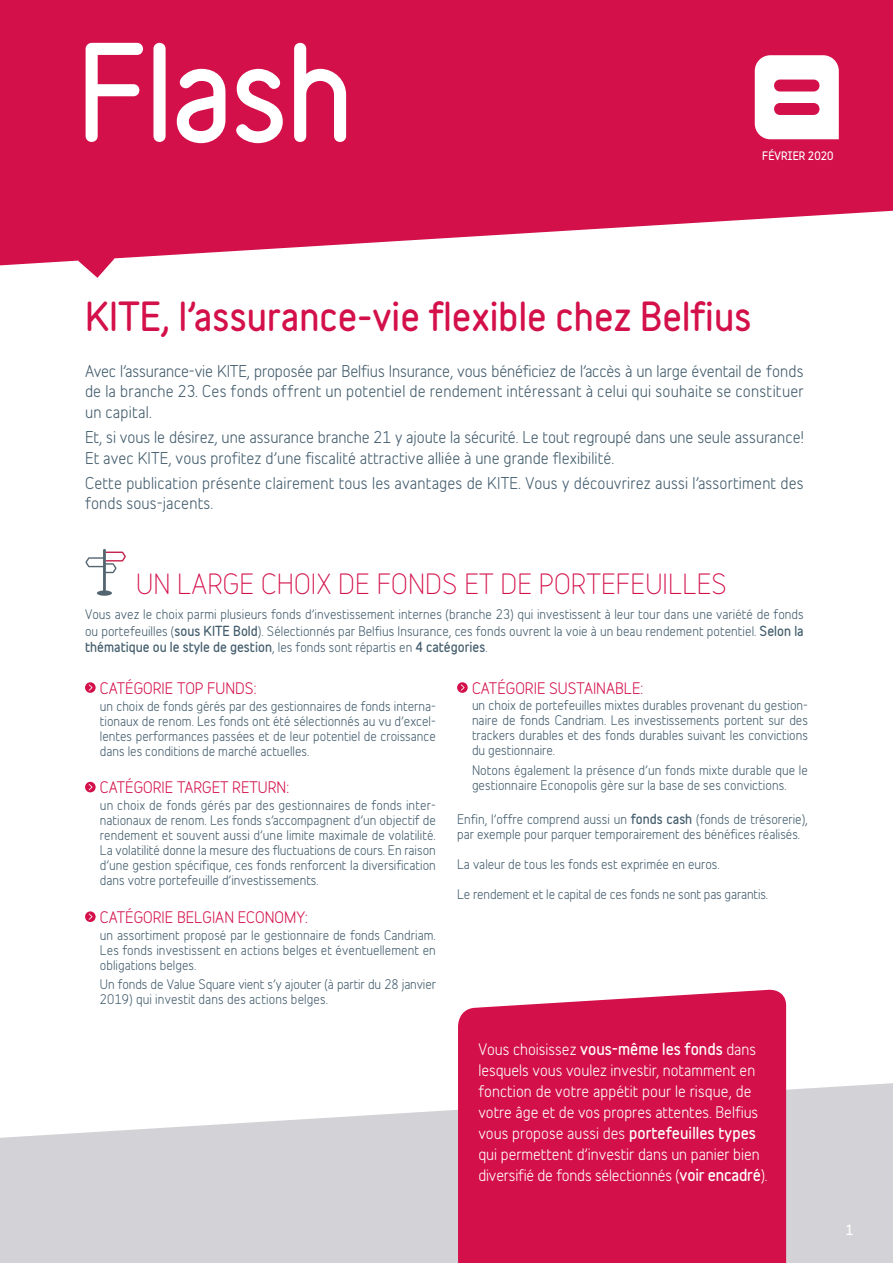
<style>
.page{position:relative;width:893px;height:1263px;background:#fff}
.page>*{position:absolute;margin:0;border:0;box-sizing:border-box;transform-origin:0 0}
.t1{font:700 120.9px "Belfius Normal";letter-spacing:-.015em;color:#fff}
.t2{font:700 36px "Belfius Alternative";letter-spacing:.005em;color:#d3104a}
.t3{font:300 27px "Belfius Alternative";letter-spacing:.005em;color:#d3104a}
.t4{font:15.3px/20.2px "Belfius Alternative";letter-spacing:.01em;color:#425c6c}
.t5{font:15px/21px "Belfius Alternative";color:#fff}
.t6{font:15px "Belfius Alternative";color:#d3104a}
.t7{font:700 12.75px "Belfius Alternative";color:#fff}
.t8{font:12.6px/15px "Belfius Alternative";color:#425c6c;text-align:justify}
.t9{font:700 10.5px "Belfius Normal";color:#fff}
.s1{font-weight:700}
</style>
<div class="page">
<svg style="left:0;top:1083px;width:893px;height:180px;fill:#d3d3d7"></svg>
<div style="left:458px;top:989px;width:328px;height:274px;background:#d3104a"></div>
<svg style="left:0;top:0;width:893px;height:278px;fill:#d3104a"></svg>
<svg style="left:755px;top:55px;width:84px;height:84px"></svg>
<div style="left:774px;top:80px;width:45px;height:11px;background:#d3104a;border-radius:6px"></div>
<div style="left:774px;top:103px;width:45px;height:12px;background:#d3104a;border-radius:6px"></div>
<svg style="left:85px;top:682px;width:11px;height:11px"></svg>
<svg style="left:89px;top:684px;width:3px;height:7px"></svg>
<div style="left:85px;top:782px;width:11px;height:10px;background:#d3104a;border-radius:50%"></div>
<svg style="left:89px;top:784px;width:3px;height:6px"></svg>
<svg style="left:85px;top:911px;width:11px;height:11px"></svg>
<svg style="left:89px;top:913px;width:3px;height:7px"></svg>
<svg style="left:457px;top:682px;width:11px;height:11px"></svg>
<svg style="left:461px;top:684px;width:3px;height:7px"></svg>
<svg style="left:85px;top:549px;width:41px;height:47px"></svg>
<h1 class="t1" style="left:77px;top:0;width:279px">Flash</h1>
<p class="t9" style="left:762px;top:147px;width:73px">FÉVRIER 2020</p>
<h2 class="t2" style="left:85px;top:289px;width:668px">KITE, l’assurance-vie flexible chez Belfius</h2>
<p class="t4" style="left:85px;top:360px;width:720px;text-align:justify">Avec l’assurance-vie KITE, proposée par Belfius Insurance, vous bénéficiez de l’accès à un large éventail de fonds de la branche 23. Ces fonds offrent un potentiel de rendement intéressant à celui qui souhaite se constituer un capital.</p>
<p class="t4" style="left:85px;top:426px;width:720px">Et, si vous le désirez, une assurance branche 21 y ajoute la sécurité. Le tout regroupé dans une seule assurance!<br>Et avec KITE, vous profitez d’une fiscalité attractive alliée à une grande flexibilité.</p>
<p class="t4" style="left:85px;top:471px;width:720px">Cette publication présente clairement tous les avantages de KITE. Vous y découvrirez aussi l’assortiment des fonds sous-jacents.</p>
<h3 class="t3" style="left:136px;top:563px;width:592px">UN LARGE CHOIX DE FONDS ET DE PORTEFEUILLES</h3>
<p class="t8" style="left:85px;top:605px;width:720px;line-height:16.5px">Vous avez le choix parmi plusieurs fonds d’investissement internes (branche 23) qui investissent à leur tour dans une variété de fonds ou portefeuilles (<span class="s1">sous KITE Bold</span>). Sélectionnés par Belfius Insurance, ces fonds ouvrent la voie à un beau rendement potentiel. <span class="s1">Selon la thématique ou le style de gestion</span>, les fonds sont répartis en <span class="s1">4 catégories</span>.</p>
<p class="t6" style="left:100px;top:675px;width:158px">CATÉGORIE TOP FUNDS:</p>
<p class="t8" style="left:100px;top:697px;width:337px">un choix de fonds gérés par des gestionnaires de fonds interna&shy;tionaux de renom. Les fonds ont été sélectionnés au vu d’excel&shy;lentes performances passées et de leur potentiel de croissance dans les conditions de marché actuelles.</p>
<p class="t6" style="left:100px;top:775px;width:191px">CATÉGORIE TARGET RETURN:</p>
<p class="t8" style="left:100px;top:797px;width:337px">un choix de fonds gérés par des gestionnaires de fonds inter&shy;nationaux de renom. Les fonds s’accompagnent d’un objectif de rendement et souvent aussi d’une limite maximale de volatilité.<br>La volatilité donne la mesure des fluctuations de cours. En raison d’une gestion spécifique, ces fonds renforcent la diversification dans votre portefeuille d’investissements.</p>
<p class="t6" style="left:100px;top:904px;width:209px">CATÉGORIE BELGIAN ECONOMY:</p>
<p class="t8" style="left:100px;top:926px;width:337px">un assortiment proposé par le gestionnaire de fonds Candriam.<br>Les fonds investissent en actions belges et éventuellement en obligations belges.</p>
<p class="t8" style="left:100px;top:975px;width:337px">Un fonds de Value Square vient s’y ajouter (à partir du 28 janvier<br>2019) qui investit dans des actions belges.</p>
<p class="t6" style="left:472px;top:675px;width:173px">CATÉGORIE SUSTAINABLE:</p>
<p class="t8" style="left:472px;top:696px;width:337px">un choix de portefeuilles mixtes durables provenant du gestion&shy;naire de fonds Candriam. Les investissements portent sur des trackers durables et des fonds durables suivant les convictions du gestionnaire.</p>
<p class="t8" style="left:472px;top:761px;width:337px">Notons également la présence d’un fonds mixte durable que le gestionnaire Econopolis gère sur la base de ses convictions.</p>
<p class="t8" style="left:457px;top:810px;width:352px">Enfin, l’offre comprend aussi un <span class="s1">fonds cash</span> (fonds de trésorerie), par exemple pour parquer temporairement des bénéfices réalisés.</p>
<p class="t8" style="left:457px;top:855px;width:264px">La valeur de tous les fonds est exprimée en euros.</p>
<p class="t8" style="left:457px;top:885px;width:312px">Le rendement et le capital de ces fonds ne sont pas garantis.</p>
<p class="t5" style="left:478px;top:1037px;width:291px">Vous choisissez <span class="s1">vous-même les fonds</span> dans lesquels vous voulez investir, notamment en fonction de votre appétit pour le risque, de votre âge et de vos propres attentes. Belfius vous propose aussi des <span class="s1">portefeuilles types </span>qui permettent d’investir dans un panier bien diversifié de fonds sélectionnés (<span class="s1">voir encadré</span>).</p>
<p class="t7" style="left:845px;top:1220px;width:9px">1</p>
</div>
